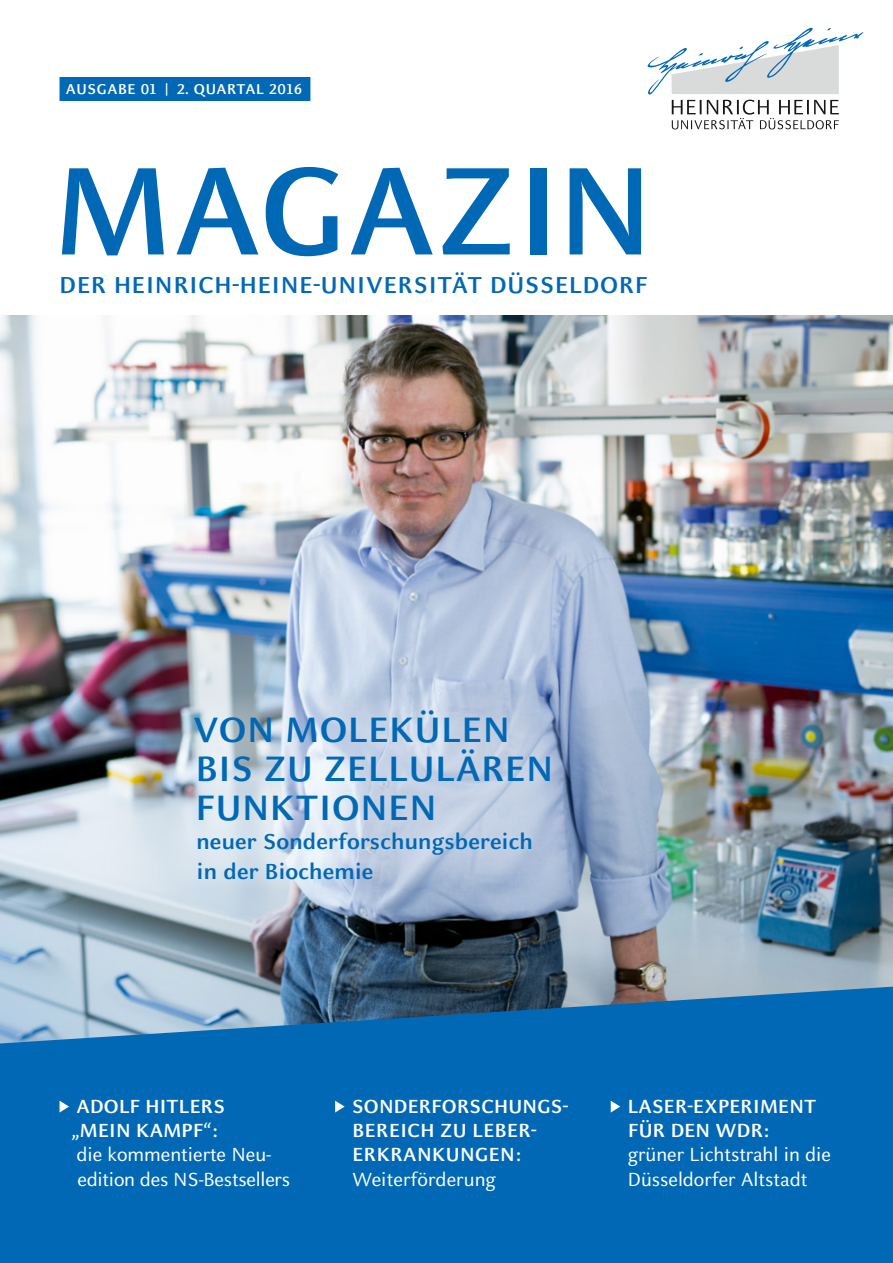
<style>
.page{position:relative;width:893px;height:1263px;background:#fff}
.page>*{position:absolute;margin:0;border:0;box-sizing:border-box;transform-origin:0 0}
.t1{font:700 138px "Celeste Sans Pro";letter-spacing:.005em;color:#0068b4}
.t2{font:700 39px/39px "Celeste Sans Pro";letter-spacing:.02em;color:#0068b4}
.t3{font:700 25.5px "Celeste Sans Pro";letter-spacing:.035em;color:#0068b4}
.t4{font:700 24px/29.2px "Celeste Sans Pro";letter-spacing:.01em;color:#0068b4}
.t5{font:21px/24.5px "Celeste Sans Pro";color:#fff}
.t6{font:700 21px/24.5px "Celeste Sans Pro";letter-spacing:.01em;color:#fff}
.t7{font:700 15.75px "Celeste Sans Pro";letter-spacing:.035em;color:#fff}
</style>
<div class="page">
<img style="left:0;top:316px;width:893px;height:671px">
<div style="left:60px;top:77px;width:250px;height:24px;background:#0068b4"></div>
<svg style="left:0;top:987px;width:893px;height:276px;background:#0d6cb3"></svg>
<svg style="left:647px;top:27px;width:217px;height:102px"></svg>
<svg style="left:60px;top:1101px;width:9px;height:11px"></svg>
<svg style="left:335px;top:1101px;width:10px;height:11px"></svg>
<svg style="left:611px;top:1101px;width:9px;height:11px"></svg>
<svg style="left:164px;top:693px;width:405px;height:195px;background:#c2cfe0"></svg>
<p class="t7" style="left:66px;top:79px;width:237px">AUSGABE 01 | 2. QUARTAL 2016</p>
<h1 class="t1" style="left:54px;top:122px;width:601px">MAGAZIN</h1>
<p class="t3" style="left:60px;top:269px;width:276px">DER HEIN RICH-H EIN E-UNI</p>
<p class="t3" style="left:366px;top:269px;width:283px">VERSITÄT DÜSSELDORF</p>
<h2 class="t2" style="left:193px;top:709px;width:355px">VON MOLEKÜLEN<br>BIS ZU ZELLULÄREN<br>FUNKTIONEN</h2>
<p class="t4" style="left:196px;top:826px;width:338px">NEUER SONDERFORSCHUNGSBEREICH<br>IN DER BIOCHEMIE</p>
<p class="t6" style="left:72px;top:1093px;width:155px">ADOLF HITLERS „MEIN KAMPF“:</p>
<p class="t5" style="left:77px;top:1142px;width:215px">die kommentierte Neu&shy;edition des NS-Bestsellers</p>
<p class="t6" style="left:352px;top:1093px;width:218px">SON DERFORSCH UNGS-<br>BEREICH ZU LEBER-<br>ERKRANK</p>
<p class="t6" style="left:446px;top:1142px;width:77px">UNGEN :</p>
<p class="t5" style="left:352px;top:1166px;width:145px">Weiterförderung</p>
<p class="t6" style="left:628px;top:1093px;width:190px">LASER-EXPERIMENT<br>FÜR DEN WDR:</p>
<p class="t5" style="left:628px;top:1142px;width:205px">grüner Lichtstrahl in die<br>Düsseldorfer Altstadt</p>
</div>
